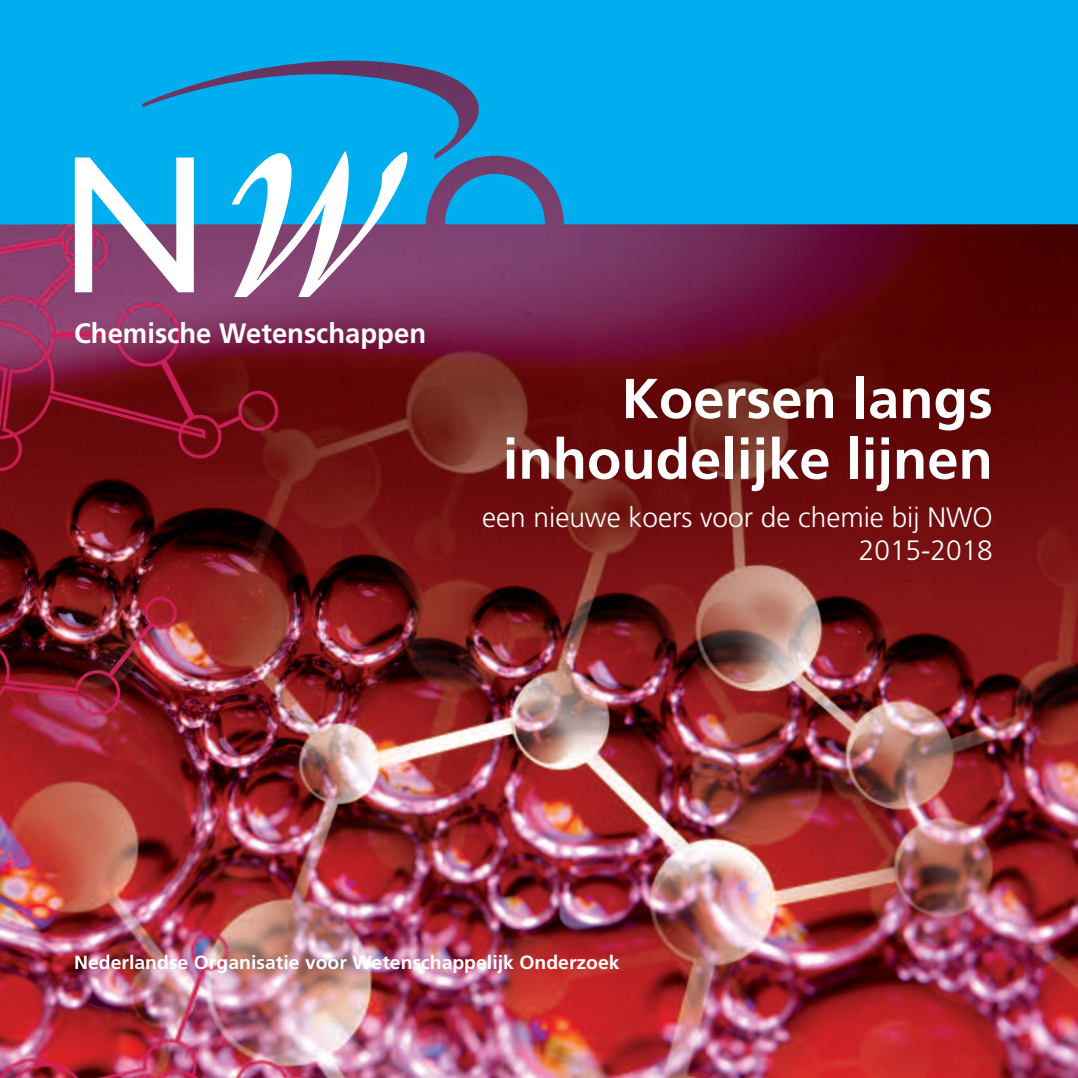
<style>
.page{position:relative;width:1078px;height:1078px;background:#fff}
.page>*{position:absolute;margin:0;border:0;box-sizing:border-box;transform-origin:0 0}
.t1{font:700 56.2px/60.6px "Frutiger LT";color:#fff;text-align:right}
.t2{font:300 28px/32.6px "Frutiger LT";color:#fff;text-align:right}
.t3{font:700 28px "Frutiger LT";color:#fff}
.t4{font:700 19px "Frutiger LT";color:#fff}
</style>
<div class="page">
<img style="left:0;top:224px;width:1077px;height:853px">
<div style="left:32px;top:0;width:1045px;height:224px;background:#00aeef"></div>
<svg style="left:445px;top:174px;width:100px;height:50px;background:#1896d3"></svg>
<svg style="left:75px;top:157px;width:119px;height:135px"></svg>
<svg style="left:229px;top:151px;width:178px;height:145px"></svg>
<div style="left:0;top:0;width:32px;height:224px;background:#00aeef"></div>
<h2 class="t3" style="left:74px;top:322px;width:353px">Chemische Wetenschappen</h2>
<h1 class="t1" style="left:502px;top:372px;width:491px">Koersen langs inhoudelijke lijnen</h1>
<h2 class="t2" style="left:482px;top:503px;width:512px">een nieuwe koers voor de chemie bij NWO<br>2015-2018</h2>
<p class="t4" style="left:74px;top:954px;width:547px">Nederlandse Organisatie voor Wetenschappelijk Onderzoek</p>
</div>
